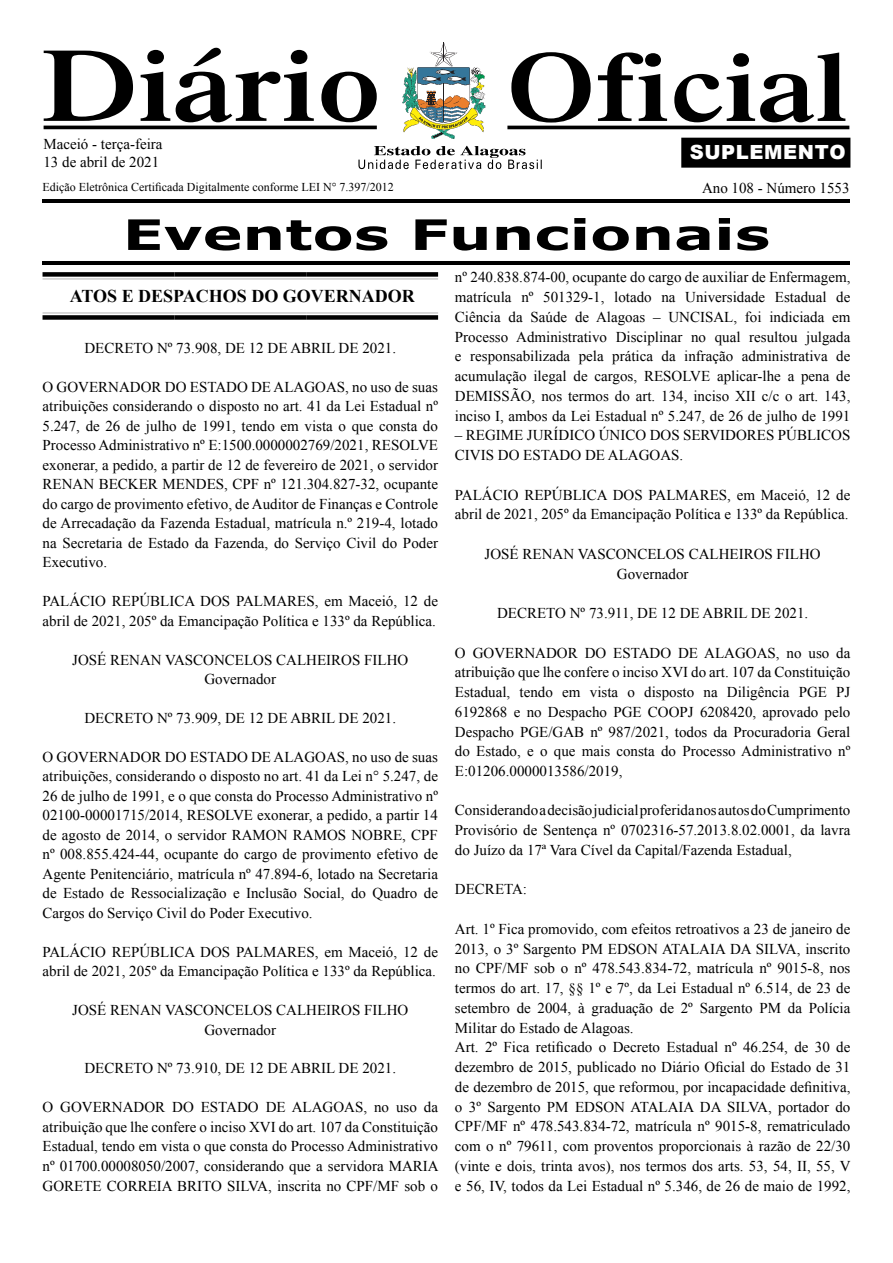
<style>
.page{position:relative;width:893px;height:1263px;background:#fff}
.page>*{position:absolute;margin:0;border:0;box-sizing:border-box;transform-origin:0 0}
.t1{font:700 42px "Verdana";color:#000;scale:1.43 1}
.t2{font:900 19.5px "Arial";letter-spacing:.03em;color:#fff}
.t3{font:700 18px "Times New Roman";color:#000}
.t4{font:15px/19.8px "Times New Roman";color:#000;text-align:justify}
.t5{font:12px "Times New Roman";color:#000}
</style>
<div class="page">
<hr style="left:507px;top:126px;width:342px;height:3px;background:#000">
<svg style="left:44px;top:43px;width:801px;height:126px"></svg>
<hr style="left:43px;top:261px;width:807px;height:4px;background:#000">
<hr style="left:43px;top:200px;width:807px;height:3px;background:#000">
<div style="left:682px;top:138px;width:168px;height:29px;background:#000"></div>
<div style="left:681px;top:138px;width:169px;height:30px;border:2px solid #000"></div>
<div style="left:43px;top:272px;width:131px;height:5px;background:#000"></div>
<div style="left:174px;top:272px;width:132px;height:5px;background:#000"></div>
<div style="left:306px;top:272px;width:132px;height:5px;background:#000"></div>
<hr style="left:174px;top:312px;width:132px;height:2px;background:#ccc">
<hr style="left:306px;top:312px;width:132px;height:2px;background:#ccc">
<hr style="left:43px;top:278px;width:131px;height:2px;background:#ccc">
<hr style="left:174px;top:278px;width:132px;height:2px;background:#ccc">
<hr style="left:306px;top:278px;width:132px;height:2px;background:#ccc">
<hr style="left:43px;top:312px;width:131px;height:2px;background:#ccc">
<div style="left:43px;top:315px;width:131px;height:5px;background:#000"></div>
<div style="left:174px;top:315px;width:132px;height:5px;background:#000"></div>
<div style="left:306px;top:315px;width:132px;height:5px;background:#000"></div>
<p class="t4" style="left:43px;top:135px;width:121px;line-height:18px">Maceió - terça-feira<br>13 de abril de 2021</p>
<h2 class="t2" style="left:690px;top:138px;width:157px">SUPLEMENTO</h2>
<p class="t4" style="left:702px;top:177px;width:149px">Ano 108 - Número 1553</p>
<p class="t5" style="left:43px;top:179px;width:353px">Edição Eletrônica Certificada Digitalmente conforme LEI N° 7.397/2012</p>
<h1 class="t1" style="left:123px;top:205px;width:454px">Eventos Funcionais</h1>
<p class="t3" style="left:70px;top:284px;width:347px">ATOS E DESPACHOS DO GOVERNADOR</p>
<p class="t4" style="left:84px;top:338px;width:313px">DECRETO Nº 73.908, DE 12 DE ABRIL DE 2021.</p>
<p class="t4" style="left:43px;top:377px;width:397px">O GOVERNADOR DO ESTADO DE ALAGOAS, no uso de suas atribuições considerando o disposto no art. 41 da Lei Estadual nº 5.247, de 26 de julho de 1991, tendo em vista o que consta do Processo Administrativo nº E:1500.0000002769/2021, RESOLVE exonerar, a pedido, a partir de 12 de fevereiro de 2021, o servidor RENAN BECKER MENDES, CPF nº 121.304.827-32, ocupante do cargo de provimento efetivo, de Auditor de Finanças e Controle de Arrecadação da Fazenda Estadual, matrícula n.º 219-4, lotado na Secretaria de Estado da Fazenda, do Serviço Civil do Poder Executivo.</p>
<p class="t4" style="left:43px;top:591px;width:397px">PALÁCIO REPÚBLICA DOS PALMARES, em Maceió, 12 de abril de 2021, 205º da Emancipação Política e 133º da República.</p>
<p class="t4" style="left:72px;top:649px;width:338px;text-align:center">JOSÉ RENAN VASCONCELOS CALHEIROS FILHO<br>Governador</p>
<p class="t4" style="left:84px;top:708px;width:313px">DECRETO Nº 73.909, DE 12 DE ABRIL DE 2021.</p>
<p class="t4" style="left:43px;top:747px;width:397px">O GOVERNADOR DO ESTADO DE ALAGOAS, no uso de suas atribuições, considerando o disposto no art. 41 da Lei n° 5.247, de 26 de julho de 1991, e o que consta do Processo Administrativo nº 02100-00001715/2014, RESOLVE exonerar, a pedido, a partir 14 de agosto de 2014, o servidor RAMON RAMOS NOBRE, CPF nº 008.855.424-44, ocupante do cargo de provimento efetivo de Agente Penitenciário, matrícula nº 47.894-6, lotado na Secretaria de Estado de Ressocialização e Inclusão Social, do Quadro de Cargos do Serviço Civil do Poder Executivo.</p>
<p class="t4" style="left:43px;top:941px;width:397px">PALÁCIO REPÚBLICA DOS PALMARES, em Maceió, 12 de abril de 2021, 205º da Emancipação Política e 133º da República.</p>
<p class="t4" style="left:72px;top:1000px;width:338px;text-align:center">JOSÉ RENAN VASCONCELOS CALHEIROS FILHO<br>Governador</p>
<p class="t4" style="left:84px;top:1058px;width:313px">DECRETO Nº 73.910, DE 12 DE ABRIL DE 2021.</p>
<p class="t4" style="left:43px;top:1097px;width:398px">O GOVERNADOR DO ESTADO DE ALAGOAS, no uso da atribuição que lhe confere o inciso XVI do art. 107 da Constituição Estadual, tendo em vista o que consta do Processo Administrativo nº 01700.00008050/2007, considerando que a servidora MARIA GORETE CORREIA BRITO SILVA, inscrita no CPF/MF sob o</p>
<p class="t4" style="left:455px;top:267px;width:397px">nº 240.838.874-00, ocupante do cargo de auxiliar de Enfermagem, matrícula nº 501329-1, lotado na Universidade Estadual de Ciência da Saúde de Alagoas – UNCISAL, foi indiciada em Processo Administrativo Disciplinar no qual resultou julgada e responsabilizada pela prática da infração administrativa de acumulação ilegal de cargos, RESOLVE aplicar-lhe a pena de DEMISSÃO, nos termos do art. 134, inciso XII c/c o art. 143, inciso I, ambos da Lei Estadual nº 5.247, de 26 de julho de 1991</p>
<p class="t4" style="left:455px;top:425px;width:397px">– REGIME JURÍDICO ÚNICO DOS SERVIDORES PÚBLICOS<br>CIVIS DO ESTADO DE ALAGOAS.</p>
<p class="t4" style="left:455px;top:484px;width:397px">PALÁCIO REPÚBLICA DOS PALMARES, em Maceió, 12 de abril de 2021, 205º da Emancipação Política e 133º da República.</p>
<p class="t4" style="left:485px;top:544px;width:338px;text-align:center">JOSÉ RENAN VASCONCELOS CALHEIROS FILHO<br>Governador</p>
<p class="t4" style="left:497px;top:603px;width:313px">DECRETO Nº 73.911, DE 12 DE ABRIL DE 2021.</p>
<p class="t4" style="left:455px;top:642px;width:397px">O GOVERNADOR DO ESTADO DE ALAGOAS, no uso da atribuição que lhe confere o inciso XVI do art. 107 da Constituição Estadual, tendo em vista o disposto na Diligência PGE PJ 6192868 e no Despacho PGE COOPJ 6208420, aprovado pelo Despacho PGE/GAB nº 987/2021, todos da Procuradoria Geral do Estado, e o que mais consta do Processo Administrativo nº E:01206.0000013586/2019,</p>
<p class="t4" style="left:455px;top:800px;width:397px">Considerando a decisão judicial proferida nos autos do Cumprimento Provisório de Sentença nº 0702316-57.2013.8.02.0001, da lavra do Juízo da 17ª Vara Cível da Capital/Fazenda Estadual,</p>
<p class="t4" style="left:455px;top:879px;width:74px">DECRETA:</p>
<p class="t4" style="left:455px;top:919px;width:397px;text-align:left">Art. 1º Fica promovido, com efeitos retroativos a 23 de janeiro de 2013, o 3º Sargento PM EDSON ATALAIA DA SILVA, inscrito no CPF/MF sob o nº 478.543.834-72, matrícula nº 9015-8, nos termos do art. 17, §§ 1º e 7º, da Lei Estadual nº 6.514, de 23 de setembro de 2004, à graduação de 2º Sargento PM da Polícia Militar do Estado de Alagoas.<br>Art. 2º Fica retificado o Decreto Estadual nº 46.254, de 30 de dezembro de 2015, publicado no Diário Oficial do Estado de 31 de dezembro de 2015, que reformou, por incapacidade definitiva, o 3º Sargento PM EDSON ATALAIA DA SILVA, portador do CPF/MF nº 478.543.834-72, matrícula nº 9015-8, rematriculado com o nº 79611, com proventos proporcionais à razão de 22/30 (vinte e dois, trinta avos), nos termos dos arts. 53, 54, II, 55, V e 56, IV, todos da Lei Estadual nº 5.346, de 26 de maio de 1992,</p>
</div>
